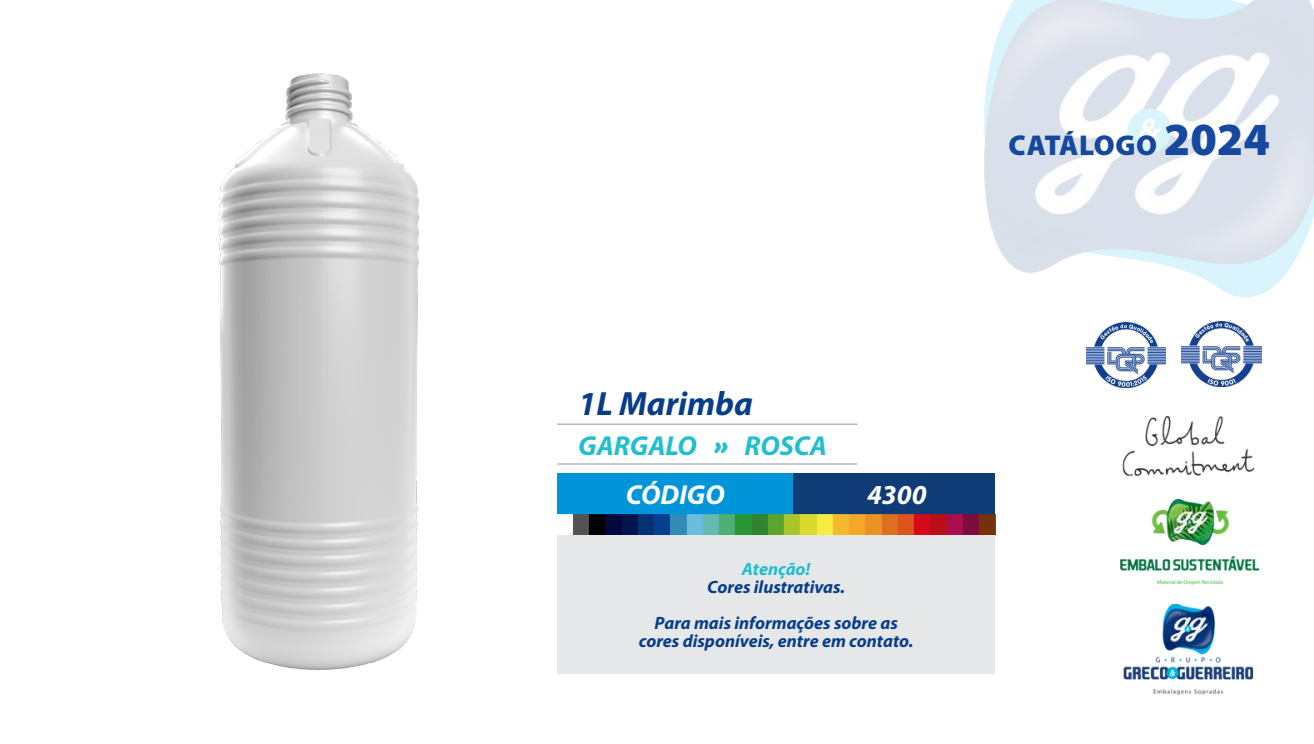
<style>
.page{position:relative;width:1314px;height:744px;background:#fff}
.page>*{position:absolute;margin:0;border:0;box-sizing:border-box;transform-origin:0 0}
.t1{font:italic 700 33.75px "Myriad Pro";color:#083e89}
.t2{font:900 28.75px "Myriad Pro";letter-spacing:.02em;color:#15489e}
.t3{font:italic 700 27.5px "Myriad Pro";color:#21bece}
.t4{font:italic 700 27.5px "Myriad Pro";color:#fff}
.t5{font:italic 700 17.88px/17.9px "Myriad Pro";color:#083e89;text-align:center}
.t6{font:italic 700 17.88px "Myriad Pro";color:#21bece}
.s1{font-size:46.25px}
.s2{font-family:"Nunito";font-weight:900}
</style>
<div class="page">
<img style="left:557px;top:416px;width:702px;height:279px">
<img style="left:984px;top:0;width:329px;height:298px">
<img style="left:1086px;top:322px;width:79px;height:65px">
<img style="left:1181px;top:322px;width:79px;height:65px">
<img style="left:219px;top:73px;width:200px;height:597px">
<hr style="left:557px;top:463px;width:300px;height:2px;background:#a8a9ad">
<hr style="left:557px;top:424px;width:300px;height:1px;background:#a8a9ad">
<div style="left:557px;top:473px;width:236px;height:41px;background:#0095d9"></div>
<div style="left:793px;top:473px;width:202px;height:41px;background:#0f3b77"></div>
<div style="left:557px;top:535px;width:438px;height:138px;background:#e6e7e9"></div>
<img style="left:557px;top:514px;width:438px;height:21px">
<h2 class="t2" style="left:1008px;top:126px;width:263px">CATÁLOGO <span class="s1">2024</span></h2>
<p class="t1" style="left:578px;top:382px;width:176px">1L Marimba</p>
<p class="t3" style="left:578px;top:428px;width:250px">GARGALO <span class="s2">»</span> ROSCA</p>
<p class="t4" style="left:626px;top:477px;width:100px">CÓDIGO</p>
<p class="t4" style="left:867px;top:477px;width:61px">4300</p>
<p class="t6" style="left:742px;top:557px;width:70px">Atenção!</p>
<p class="t5" style="left:707px;top:577px;width:139px">Cores ilustrativas.</p>
<p class="t5" style="left:638px;top:613px;width:276px">Para mais informações sobre as cores disponíveis, entre em contato.</p>
</div>
